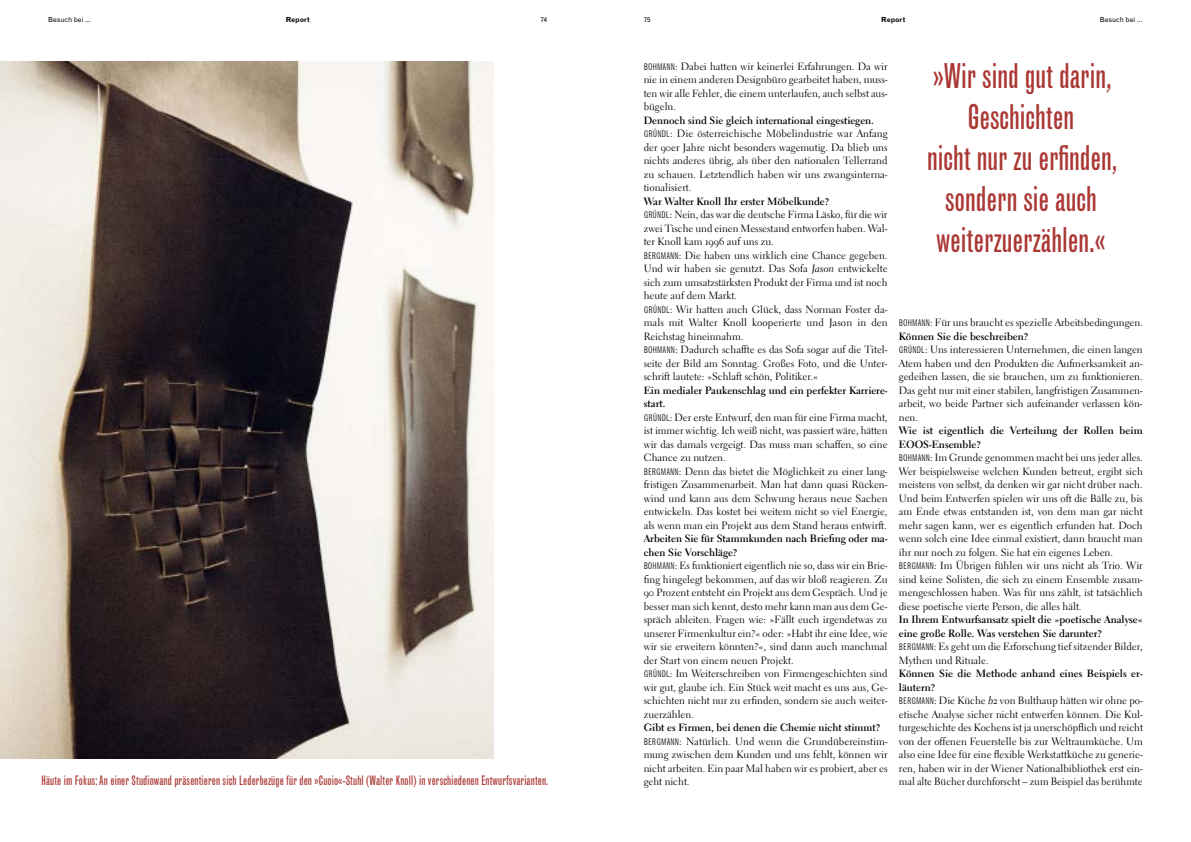
<style>
.page{position:relative;width:1191px;height:842px;background:#fff}
.page>*{position:absolute;margin:0;border:0;box-sizing:border-box;transform-origin:0 0}
.t1{font:extra-condensed 34px/41px "Grotesque";color:#aa3835;text-align:center}
.t2{font:extra-condensed 13px "Grotesque";letter-spacing:.01em;color:#aa3835}
.t3{font:10.5px/13.5px "Electra LH Regular Os F";color:#000;text-align:justify}
.t4{font:700 10.5px/13.5px "Electra LT";color:#000}
.t5{font:7px "Grotesque";letter-spacing:-.005em;color:#000}
.t6{font:700 7px "Grotesque";letter-spacing:-.015em;color:#000}
.s1{font-family:"Grotesque";font-weight:300;font-stretch:condensed;font-size:9px}
.s2{font-family:"Electra LT"}
.s3{font-family:"Electra LT Cursive"}
.s4{font-family:"Electra LH Cursive Os F"}
</style>
<div class="page">
<img style="left:0;top:61px;width:493px;height:697px">
<p class="t5" style="left:48px;top:16px;width:44px">Besuch bei ...</p>
<p class="t6" style="left:286px;top:16px;width:26px">Report</p>
<p class="t5" style="left:540px;top:16px;width:8px">74</p>
<p class="t5" style="left:643px;top:16px;width:8px">75</p>
<p class="t6" style="left:881px;top:16px;width:26px">Report</p>
<p class="t5" style="left:1100px;top:16px;width:44px">Besuch bei ...</p>
<p class="t3" style="left:643px;top:59px;width:245px"><span class="s1">BOHMANN</span><span class="s2">: Dabei hatten wir</span> keinerlei Erfahrungen. Da wir nie in einem anderen Designbüro gearbeitet haben, muss&shy;ten wir alle Fehler, die einem unterlaufen, auch selbst aus&shy;bügeln.</p>
<p class="t4" style="left:643px;top:113px;width:232px">Dennoch sind Sie gleich international eingestiegen.</p>
<p class="t3" style="left:643px;top:127px;width:245px"><span class="s1">GRÜNDL</span>: Die österreichische Möbelindustrie war Anfang der 90er Jahre nicht besonders wagemutig. Da blieb uns nichts anderes übrig, als über den nationalen Tellerrand zu schauen. Letztendlich haben wir uns zwangsinterna&shy;tionalisiert.</p>
<p class="t4" style="left:643px;top:194px;width:187px">War Walter Knoll Ihr erster Möbelkunde?</p>
<p class="t3" style="left:643px;top:208px;width:245px;text-align:left"><span class="s1">GRÜNDL</span>: Nein, das war die deutsche Firma Läsko, für die wir zwei Tische und einen Messestand entworfen haben. Wal&shy;ter Knoll kam 1996 auf uns zu.<br><span class="s1">BERGMANN</span>: Die haben uns wirklich eine Chance gegeben.<br>Und wir haben sie genutzt. Das Sofa <span class="s3">Jason</span> entwickelte sich zum umsatzstärksten Produkt der Firma und ist noch heute auf dem Markt.<br><span class="s1">GRÜNDL</span>: Wir hatten auch Glück, dass Norman Foster da&shy;mals mit Walter Knoll kooperierte und Jason in den Reichstag hineinnahm.<br><span class="s1">BOHMANN</span>: Dadurch schaffte es das Sofa sogar auf die Titel&shy;seite der Bild am Sonntag. Großes Foto, und die Unter&shy;schrift lautete: »Schlaft schön, Politiker.«</p>
<p class="t4" style="left:643px;top:383px;width:245px">Ein medialer Paukenschlag und ein perfekter Karriere&shy;start.</p>
<p class="t3" style="left:643px;top:410px;width:245px;text-align:left"><span class="s1">GRÜNDL</span>: Der erste Entwurf, den man für eine Firma macht, ist immer wichtig. Ich weiß nicht, was passiert wäre, hätten wir das damals vergeigt. Das muss man schaffen, so eine Chance zu nutzen.<br><span class="s1">BERGMANN</span>: Denn das bietet die Möglichkeit zu einer lang&shy;fristigen Zusammenarbeit. Man hat dann quasi Rücken&shy;wind und kann aus dem Schwung heraus neue Sachen entwickeln. Das kostet bei weitem nicht so viel Energie, als wenn man ein Projekt aus dem Stand heraus entwirft.</p>
<p class="t4" style="left:643px;top:532px;width:245px">Arbeiten Sie für Stammkunden nach Briefing oder ma&shy;chen Sie Vorschläge?</p>
<p class="t3" style="left:643px;top:559px;width:245px;text-align:left"><span class="s1">BOHMANN</span>: Es funktioniert eigentlich nie so, dass wir ein Brie&shy;fing hingelegt bekommen, auf das wir bloß reagieren. Zu 90 Prozent entsteht ein Projekt aus dem Gespräch. Und je besser man sich kennt, desto mehr kann man aus dem Ge&shy;spräch ableiten. Fragen wie: »Fällt euch irgendetwas zu unserer Firmenkultur ein?« oder: »Habt ihr eine Idee, wie wir sie erweitern könnten?«, sind dann auch manchmal der Start von einem neuen Projekt.<br><span class="s1">GRÜNDL</span>: Im Weiterschreiben von Firmengeschichten sind wir gut, glaube ich. Ein Stück weit macht es uns aus, Ge&shy;schichten nicht nur zu erfinden, sondern sie auch weiter&shy;zuerzählen.</p>
<p class="t4" style="left:643px;top:721px;width:238px">Gibt es Firmen, bei denen die Chemie nicht stimmt?</p>
<p class="t3" style="left:643px;top:734px;width:245px"><span class="s1">BERGMANN</span>: Natürlich. Und wenn die Grundübereinstim&shy;mung zwischen dem Kunden und uns fehlt, können wir nicht arbeiten. Ein paar Mal haben wir es probiert, aber es geht nicht.</p>
<h1 class="t1" style="left:927px;top:55px;width:192px">»Wir sind gut darin,<br>Geschichten<br>nicht nur zu erfinden, sondern sie auch weiterzuerzählen.«</h1>
<p class="t3" style="left:899px;top:316px;width:245px"><span class="s1">BOHMANN</span>: Für uns braucht es spezielle Arbeitsbedingungen.</p>
<p class="t4" style="left:899px;top:329px;width:131px">Können Sie die beschreiben?</p>
<p class="t3" style="left:899px;top:343px;width:245px"><span class="s1">GRÜNDL</span>: Uns interessieren Unternehmen, die einen langen Atem haben und den Produkten die Aufmerksamkeit an&shy;gedeihen lassen, die sie brauchen, um zu funktionieren.<br>Das geht nur mit einer stabilen, langfristigen Zusammen&shy;arbeit, wo beide Partner sich aufeinander verlassen kön&shy;nen.</p>
<p class="t4" style="left:899px;top:424px;width:245px">Wie ist eigentlich die Verteilung der Rollen beim<br>EOOS-Ensemble?</p>
<p class="t3" style="left:899px;top:451px;width:245px;text-align:left"><span class="s1">BOHMANN</span>: Im Grunde genommen macht bei uns jeder alles.<br>Wer beispielsweise welchen Kunden betreut, ergibt sich meistens von selbst, da denken wir gar nicht drüber nach.<br>Und beim Entwerfen spielen wir uns oft die Bälle zu, bis am Ende etwas entstanden ist, von dem man gar nicht mehr sagen kann, wer es eigentlich erfunden hat. Doch wenn solch eine Idee einmal existiert, dann braucht man ihr nur noch zu folgen. Sie hat ein eigenes Leben.<br><span class="s1">BERGMANN</span>: Im Übrigen fühlen wir uns nicht als Trio. Wir sind keine Solisten, die sich zu einem Ensemble zusam&shy;mengeschlossen haben. Was für uns zählt, ist tatsächlich diese poetische vierte Person, die alles hält.</p>
<p class="t4" style="left:899px;top:613px;width:245px">In Ihrem Entwurfsansatz spielt die »poetische Analyse« eine große Rolle. Was verstehen Sie darunter?</p>
<p class="t3" style="left:899px;top:640px;width:245px"><span class="s1">BERGMANN</span>: Es geht um die Erforschung tief sitzender Bilder,<br>Mythen und Rituale.</p>
<p class="t4" style="left:899px;top:667px;width:245px">Können Sie die Methode anhand eines Beispiels er&shy;läutern?</p>
<p class="t3" style="left:899px;top:694px;width:245px"><span class="s1">BERGMANN</span>: Die Küche <span class="s3">b</span><span class="s4">2</span> von Bulthaup hätten wir ohne po&shy;etische Analyse sicher nicht entwerfen können. Die Kul&shy;turgeschichte des Kochens ist ja unerschöpflich und reicht von der offenen Feuerstelle bis zur Weltraumküche. Um also eine Idee für eine flexible Werkstattküche zu generie&shy;ren, haben wir in der Wiener Nationalbibliothek erst ein&shy;mal alte Bücher durchforscht – zum Beispiel das berühmte</p>
<p class="t2" style="left:41px;top:773px;width:508px">Häute im Fokus: An einer Studiowand präsentieren sich Lederbezüge für den »Cuoio«-Stuhl (Walter Knoll) in verschiedenen Entwurfsvarianten.</p>
</div>
